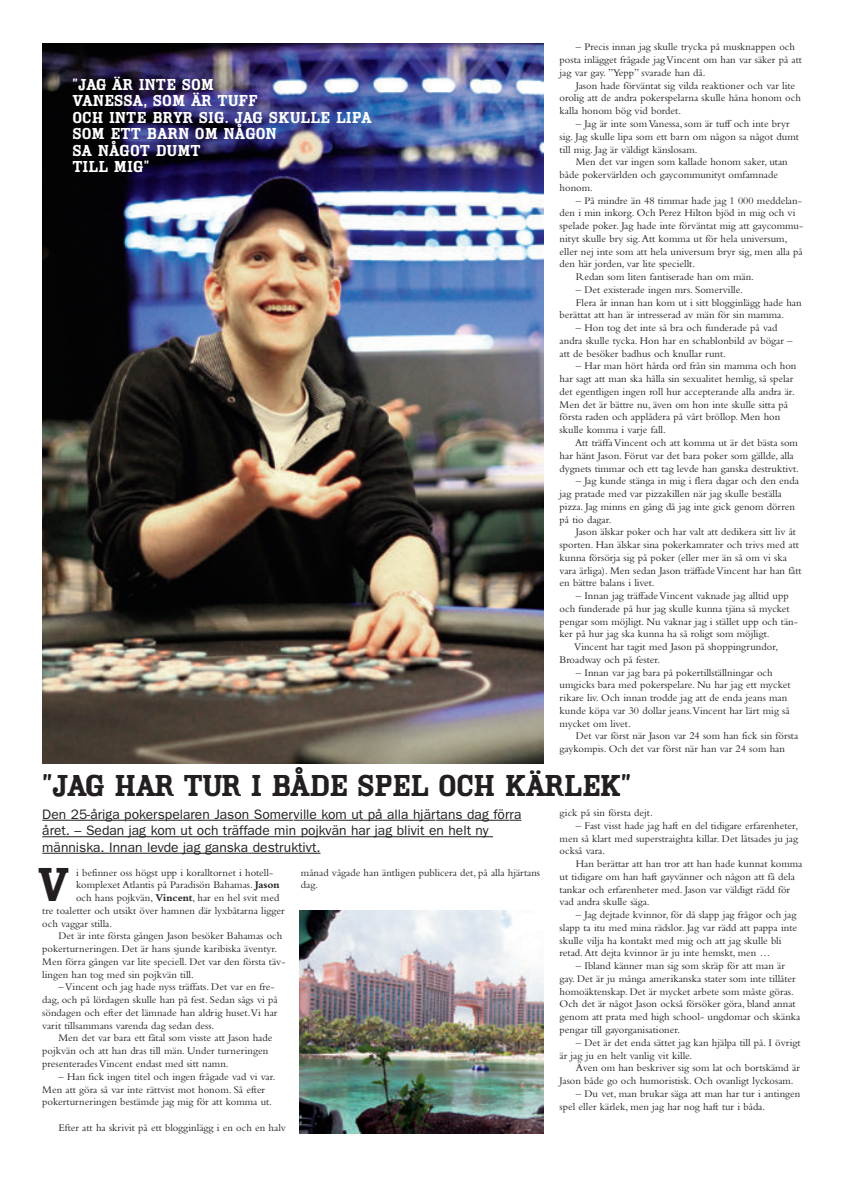
<style>
.page{position:relative;width:851px;height:1188px;background:#fff}
.page>*{position:absolute;margin:0;border:0;box-sizing:border-box;transform-origin:0 0}
.t1{font:41.25px "Cam";color:#231f20}
.t2{font:26.25px "Cam";letter-spacing:-.035em;color:#231f20}
.t3{font:13.75px/16.5px "Franklin Gothic LT";color:#231f20}
.t4{font:13.75px/16.5px "Cam";color:#fff}
.t5{font:10.62px/12.8px "Bembo";color:#231f20}
.s1{font-weight:700}
</style>
<div class="page">
<img style="left:42px;top:43px;width:502px;height:1091px">
<p class="t4" style="left:72px;top:76px;width:301px">”JAG ÄR INTE SOM<br>VANESSA, SOM ÄR TUFF<br>OCH INTE BRYR SIG. JAG SKULLE LIPA<br>SOM ETT BARN OM NÅGON<br>SA NÅGOT DUMT<br>TILL MIG”</p>
<p class="t5" style="left:575px;top:40px;width:221px">– Precis innan jag skulle trycka på musknappen och</p>
<p class="t5" style="left:559px;top:53px;width:244px">posta inlägget frågade jag Vincent om han var säker på att</p>
<p class="t5" style="left:559px;top:66px;width:147px">jag var gay. ”Yepp” svarade han då.</p>
<p class="t5" style="left:575px;top:79px;width:221px">Jason hade förväntat sig vilda reaktioner och var lite</p>
<p class="t5" style="left:559px;top:91px;width:243px">orolig att de andra pokerspelarna skulle håna honom och</p>
<p class="t5" style="left:559px;top:104px;width:123px">kalla honom bög vid bordet.</p>
<p class="t5" style="left:575px;top:117px;width:215px">– Jag är inte som Vanessa, som är tuff och inte bryr</p>
<p class="t5" style="left:559px;top:130px;width:241px">sig. Jag skulle lipa som ett barn om någon sa något dumt</p>
<p class="t5" style="left:559px;top:142px;width:139px">till mig. Jag är väldigt känslosam.</p>
<p class="t5" style="left:575px;top:155px;width:213px">Men det var ingen som kallade honom saker, utan</p>
<p class="t5" style="left:559px;top:168px;width:220px">både pokervärlden och gaycommunityt omfamnade</p>
<p class="t5" style="left:559px;top:181px;width:35px">honom.</p>
<p class="t5" style="left:575px;top:193px;width:227px">– På mindre än 48 timmar hade jag 1 000 meddelan-</p>
<p class="t5" style="left:559px;top:206px;width:237px">den i min inkorg. Och Perez Hilton bjöd in mig och vi</p>
<p class="t5" style="left:559px;top:219px;width:245px">spelade poker. Jag hade inte förväntat mig att gaycommu-</p>
<p class="t5" style="left:559px;top:232px;width:229px">nityt skulle bry sig.Att komma ut för hela universum,</p>
<p class="t5" style="left:559px;top:244px;width:244px">eller nej inte som att hela universum bryr sig, men alla på</p>
<p class="t5" style="left:559px;top:257px;width:137px">den här jorden, var lite speciellt.</p>
<p class="t5" style="left:575px;top:270px;width:179px">Redan som liten fantiserade han om män.</p>
<p class="t5" style="left:575px;top:283px;width:168px">– Det existerade ingen mrs. Somerville.</p>
<p class="t5" style="left:575px;top:295px;width:227px">Flera år innan han kom ut i sitt blogginlägg hade han</p>
<p class="t5" style="left:559px;top:308px;width:226px">berättat att han är intresserad av män för sin mamma.</p>
<p class="t5" style="left:559px;top:321px;width:234px;text-indent:16px">– Hon tog det inte så bra och funderade på vad andra skulle tycka. Hon har en schablonbild av bögar – att de besöker badhus och knullar runt.</p>
<p class="t5" style="left:575px;top:359px;width:222px">– Har man hört hårda ord från sin mamma och hon</p>
<p class="t5" style="left:559px;top:372px;width:235px">har sagt att man ska hålla sin sexualitet hemlig, så spelar</p>
<p class="t5" style="left:559px;top:385px;width:237px">det egentligen ingen roll hur accepterande alla andra är.</p>
<p class="t5" style="left:559px;top:397px;width:230px">Men det är bättre nu, även om hon inte skulle sitta på</p>
<p class="t5" style="left:559px;top:410px;width:222px">första raden och applådera på vårt bröllop. Men hon</p>
<p class="t5" style="left:559px;top:423px;width:108px">skulle komma i varje fall.</p>
<p class="t5" style="left:575px;top:436px;width:224px">Att träffa Vincent och att komma ut är det bästa som</p>
<p class="t5" style="left:559px;top:448px;width:236px">har hänt Jason. Förut var det bara poker som gällde, alla</p>
<p class="t5" style="left:559px;top:461px;width:241px">dygnets timmar och ett tag levde han ganska destruktivt.</p>
<p class="t5" style="left:575px;top:474px;width:224px">– Jag kunde stänga in mig i flera dagar och den enda</p>
<p class="t5" style="left:559px;top:487px;width:224px">jag pratade med var pizzakillen när jag skulle beställa</p>
<p class="t5" style="left:559px;top:499px;width:237px">pizza. Jag minns en gång då jag inte gick genom dörren</p>
<p class="t5" style="left:559px;top:512px;width:54px">på tio dagar.</p>
<p class="t5" style="left:575px;top:525px;width:222px">Jason älskar poker och har valt att dedikera sitt liv åt</p>
<p class="t5" style="left:559px;top:538px;width:241px">sporten. Han älskar sina pokerkamrater och trivs med att</p>
<p class="t5" style="left:559px;top:550px;width:229px">kunna försörja sig på poker (eller mer än så om vi ska</p>
<p class="t5" style="left:559px;top:563px;width:243px">vara ärliga). Men sedan Jason träffade Vincent har han fått</p>
<p class="t5" style="left:559px;top:576px;width:96px">en bättre balans i livet.</p>
<p class="t5" style="left:575px;top:589px;width:214px">– Innan jag träffade Vincent vaknade jag alltid upp</p>
<p class="t5" style="left:559px;top:601px;width:231px">och funderade på hur jag skulle kunna tjäna så mycket</p>
<p class="t5" style="left:559px;top:614px;width:240px">pengar som möjligt. Nu vaknar jag i stället upp och tän-</p>
<p class="t5" style="left:559px;top:627px;width:211px">ker på hur jag ska kunna ha så roligt som möjligt.</p>
<p class="t5" style="left:574px;top:640px;width:206px">Vincent har tagit med Jason på shoppingrundor,</p>
<p class="t5" style="left:559px;top:652px;width:102px">Broadway och på fester.</p>
<p class="t5" style="left:575px;top:665px;width:198px">– Innan var jag bara på pokertillställningar och</p>
<p class="t5" style="left:559px;top:678px;width:232px">umgicks bara med pokerspelare. Nu har jag ett mycket</p>
<p class="t5" style="left:559px;top:691px;width:229px">rikare liv. Och innan trodde jag att de enda jeans man</p>
<p class="t5" style="left:559px;top:703px;width:231px">kunde köpa var 30 dollar jeans.Vincent har lärt mig så</p>
<p class="t5" style="left:559px;top:716px;width:73px">mycket om livet.</p>
<p class="t5" style="left:575px;top:729px;width:224px">Det var först när Jason var 24 som han fick sin första</p>
<p class="t5" style="left:559px;top:742px;width:227px">gaykompis. Och det var först när han var 24 som han</p>
<p class="t2" style="left:42px;top:766px;width:590px">”JAG HAR TUR I BÅDE SPEL OCH KÄRLEK”</p>
<p class="t3" style="left:42px;top:805px;width:480px">Den 25-åriga pokerspelaren Jason Somerville kom ut på alla hjärtans dag förra året. – Sedan jag kom ut och träffade min pojkvän har jag blivit en helt ny människa. Innan levde jag ganska destruktivt.</p>
<p class="t1" style="left:38px;top:854px;width:32px">V</p>
<p class="t5" style="left:76px;top:865px;width:199px">i befinner oss högst upp i koralltornet i hotell-</p>
<p class="t5" style="left:76px;top:878px;width:205px">komplexet Atlantis på Paradisön Bahamas. <span class="s1">Jason</span></p>
<p class="t5" style="left:76px;top:890px;width:205px">och hans pojkvän, <span class="s1">Vincent</span>, har en hel svit med</p>
<p class="t5" style="left:42px;top:903px;width:244px">tre toaletter och utsikt över hamnen där lyxbåtarna ligger</p>
<p class="t5" style="left:42px;top:916px;width:71px">och vaggar stilla.</p>
<p class="t5" style="left:59px;top:929px;width:225px">Det är inte första gången Jason besöker Bahamas och</p>
<p class="t5" style="left:42px;top:941px;width:236px">pokerturneringen. Det är hans sjunde karibiska äventyr.</p>
<p class="t5" style="left:42px;top:954px;width:245px">Men förra gången var lite speciell. Det var den första täv-</p>
<p class="t5" style="left:42px;top:967px;width:153px">lingen han tog med sin pojkvän till.</p>
<p class="t5" style="left:59px;top:980px;width:217px">–Vincent och jag hade nyss träffats. Det var en fre-</p>
<p class="t5" style="left:42px;top:992px;width:237px">dag, och på lördagen skulle han på fest. Sedan sågs vi på</p>
<p class="t5" style="left:42px;top:1005px;width:236px">söndagen och efter det lämnade han aldrig huset.Vi har</p>
<p class="t5" style="left:42px;top:1018px;width:173px">varit tillsammans varenda dag sedan dess.</p>
<p class="t5" style="left:59px;top:1031px;width:215px">Men det var bara ett fåtal som visste att Jason hade</p>
<p class="t5" style="left:42px;top:1043px;width:227px">pojkvän och att han dras till män. Under turneringen</p>
<p class="t5" style="left:42px;top:1056px;width:188px">presenterades Vincent endast med sitt namn.</p>
<p class="t5" style="left:42px;top:1069px;width:235px;text-indent:16px">– Han fick ingen titel och ingen frågade vad vi var.<br>Men att göra så var inte rättvist mot honom. Så efter pokerturneringen bestämde jag mig för att komma ut.</p>
<p class="t5" style="left:59px;top:1120px;width:229px">Efter att ha skrivit på ett blogginlägg i en och en halv</p>
<p class="t5" style="left:301px;top:865px;width:241px">månad vågade han äntligen publicera det, på alla hjärtans dag.</p>
<p class="t5" style="left:559px;top:805px;width:95px">gick på sin första dejt.</p>
<p class="t5" style="left:575px;top:818px;width:224px">– Fast visst hade jag haft en del tidigare erfarenheter,</p>
<p class="t5" style="left:559px;top:831px;width:240px">men så klart med superstraighta killar. Det låtsades ju jag</p>
<p class="t5" style="left:559px;top:844px;width:47px">också vara.</p>
<p class="t5" style="left:575px;top:856px;width:228px">Han berättar att han tror att han hade kunnat komma</p>
<p class="t5" style="left:559px;top:869px;width:237px">ut tidigare om han haft gayvänner och någon att få dela</p>
<p class="t5" style="left:559px;top:882px;width:232px">tankar och erfarenheter med. Jason var väldigt rädd för</p>
<p class="t5" style="left:559px;top:895px;width:92px">vad andra skulle säga.</p>
<p class="t5" style="left:559px;top:907px;width:239px;text-indent:16px">– Jag dejtade kvinnor, för då slapp jag frågor och jag slapp ta itu med mina rädslor. Jag var rädd att pappa inte skulle vilja ha kontakt med mig och att jag skulle bli retad.Att dejta kvinnor är ju inte hemskt, men …</p>
<p class="t5" style="left:559px;top:958px;width:242px;text-indent:16px">– Ibland känner man sig som skräp för att man är gay. Det är ju många amerikanska stater som inte tillåter homoäktenskap. Det är mycket arbete som måste göras.<br>Och det är något Jason också försöker göra, bland annat genom att prata med high school- ungdomar och skänka pengar till gayorganisationer.</p>
<p class="t5" style="left:575px;top:1035px;width:226px">– Det är det enda sättet jag kan hjälpa till på. I övrigt</p>
<p class="t5" style="left:559px;top:1048px;width:134px">är jag ju en helt vanlig vit kille.</p>
<p class="t5" style="left:575px;top:1060px;width:225px">Även om han beskriver sig som lat och bortskämd är</p>
<p class="t5" style="left:559px;top:1073px;width:235px">Jason både go och humoristisk. Och ovanligt lyckosam.</p>
<p class="t5" style="left:559px;top:1086px;width:242px;text-indent:16px">– Du vet, man brukar säga att man har tur i antingen spel eller kärlek, men jag har nog haft tur i båda.</p>
</div>
